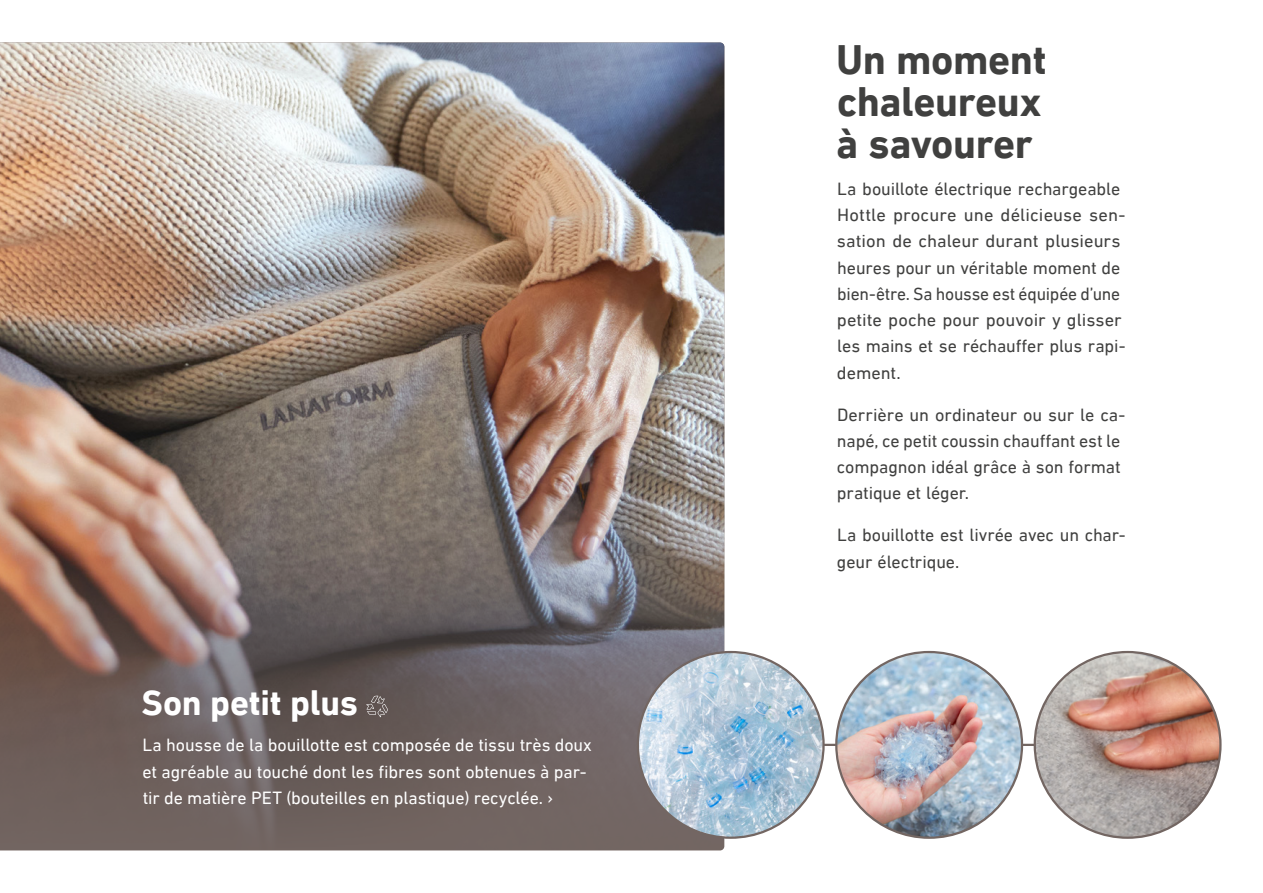
<style>
.page{position:relative;width:1263px;height:893px;background:#fff}
.page>*{position:absolute;margin:0;border:0;box-sizing:border-box;transform-origin:0 0}
.t1{font:700 42px/42px "DIN Next LT Pro";letter-spacing:-.01em;color:#40403f}
.t2{font:700 36px "DIN Next LT Pro";letter-spacing:-.01em;color:#fff}
.t3{font:18px/26.2px "DIN Next LT Pro";letter-spacing:-.005em;color:#40403f}
.t4{font:18px/26.2px "DIN Next LT Pro";letter-spacing:-.005em;color:#fff}
</style>
<div class="page">
<hr style="left:731px;top:744px;width:396px;height:2px;background:#736662">
<img style="left:0;top:43px;width:724px;height:807px">
<img style="left:638px;top:652px;width:185px;height:186px;border-radius:93px">
<img style="left:836px;top:652px;width:186px;height:186px;border-radius:93px">
<img style="left:1035px;top:652px;width:185px;height:186px;border-radius:93px">
<svg style="left:366px;top:696px;width:22px;height:21px"></svg>
<h2 class="t2" style="left:142px;top:681px;width:218px">Son petit plus</h2>
<p class="t4" style="left:142px;top:732px;width:451px">La housse de la bouillotte est composée de tissu très doux et agréable au touché dont les fibres sont obtenues à par&shy;tir de matière PET (bouteilles en plastique) recyclée. ›</p>
<h1 class="t1" style="left:836px;top:39px;width:212px">Un moment chaleureux à savourer</h1>
<p class="t3" style="left:837px;top:175px;width:290px">La bouillote électrique rechargeable<br>Hottle procure une délicieuse sen&shy;sation de chaleur durant plusieurs heures pour un véritable moment de bien-être. Sa housse est équipée d’une petite poche pour pouvoir y glisser les mains et se réchauffer plus rapi&shy;dement.</p>
<p class="t3" style="left:837px;top:401px;width:290px">Derrière un ordinateur ou sur le ca&shy;napé, ce petit coussin chauffant est le compagnon idéal grâce à son format pratique et léger.</p>
<p class="t3" style="left:837px;top:522px;width:290px">La bouillotte est livrée avec un char&shy;geur électrique.</p>
</div>
